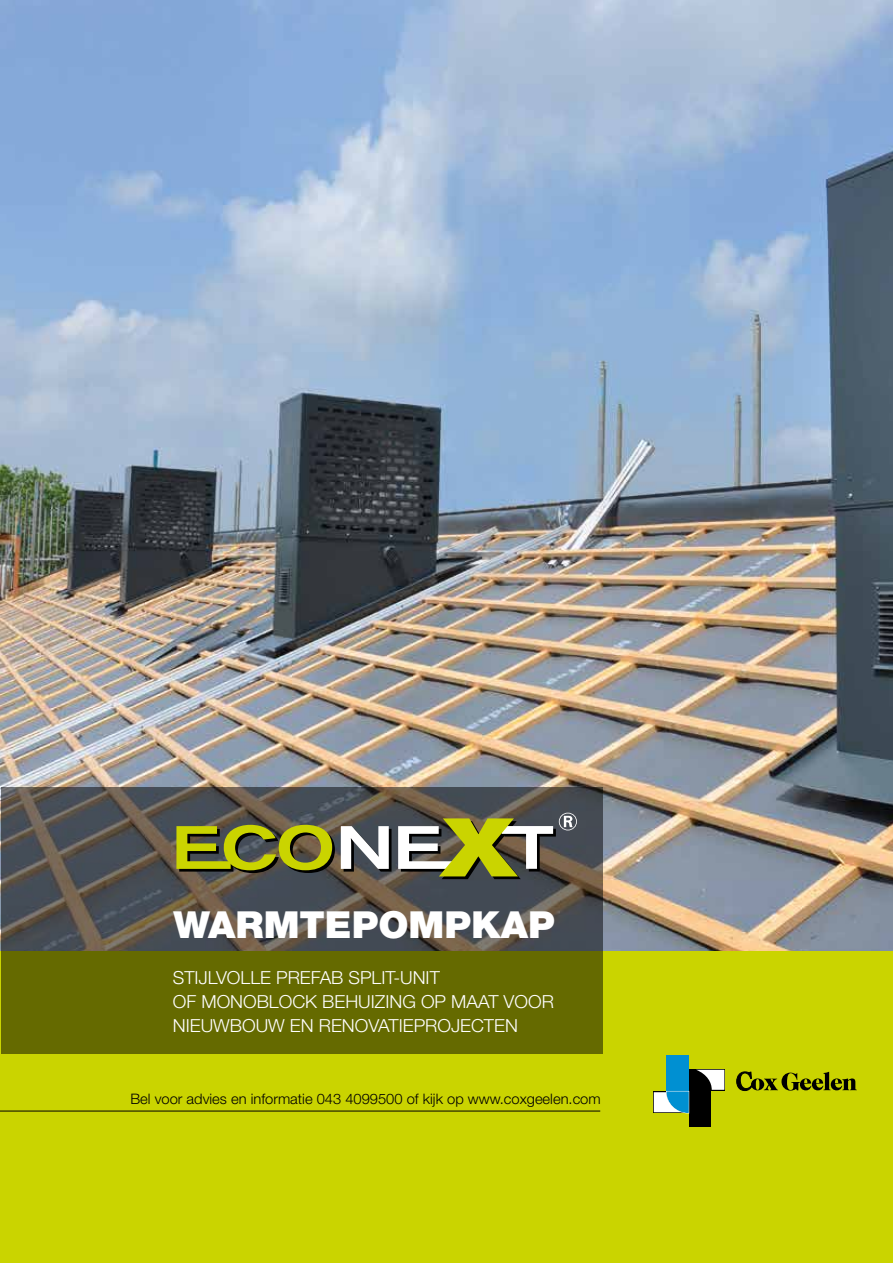
<style>
.page{position:relative;width:893px;height:1263px;background:#fff}
.page>*{position:absolute;margin:0;border:0;box-sizing:border-box;transform-origin:0 0}
.t1{font:900 37.35px "Helvetica Neue LT Pro";color:#fff}
.t2{font:300 18px/24px "Helvetica Neue LT Pro";color:#fff}
.t3{font:300 14.4px "Helvetica Neue LT Pro";color:#000}
</style>
<div class="page">
<img style="left:1px;top:0;width:892px;height:952px">
<div style="left:0;top:952px;width:893px;height:311px;background:#cad400"></div>
<hr style="left:0;top:1111px;width:600px;height:1px;background:#000">
<svg style="left:1px;top:787px;width:601px;height:267px;background:#5a5c2c"></svg>
<svg style="left:653px;top:1091px;width:1px;height:22px"></svg>
<div style="left:689px;top:1091px;width:22px;height:36px;background:#000"></div>
<div style="left:689px;top:1069px;width:36px;height:21px;background:#000"></div>
<div style="left:666px;top:1055px;width:23px;height:35px;background:#0090d2"></div>
<svg style="left:697px;top:1070px;width:27px;height:20px"></svg>
<svg style="left:654px;top:1090px;width:36px;height:24px"></svg>
<svg style="left:736px;top:1071px;width:121px;height:20px"></svg>
<svg style="left:341px;top:826px;width:51px;height:45px"></svg>
<svg style="left:398px;top:813px;width:179px;height:66px"></svg>
<svg style="left:176px;top:824px;width:159px;height:49px;background:#7f8220"></svg>
<h1 class="t1" style="left:174px;top:902px;width:383px">WARMTEPOMPKAP</h1>
<p class="t2" style="left:173px;top:965px;width:382px">STIJLVOLLE PREFAB SPLIT-UNIT<br>OF MONOBLOCK BEHUIZING OP MAAT VOOR<br>NIEUWBOUW EN RENOVATIEPROJECTEN</p>
<p class="t3" style="left:130px;top:1090px;width:472px">Bel voor advies en informatie 043 4099500 of kijk op www.coxgeelen.com</p>
</div>
